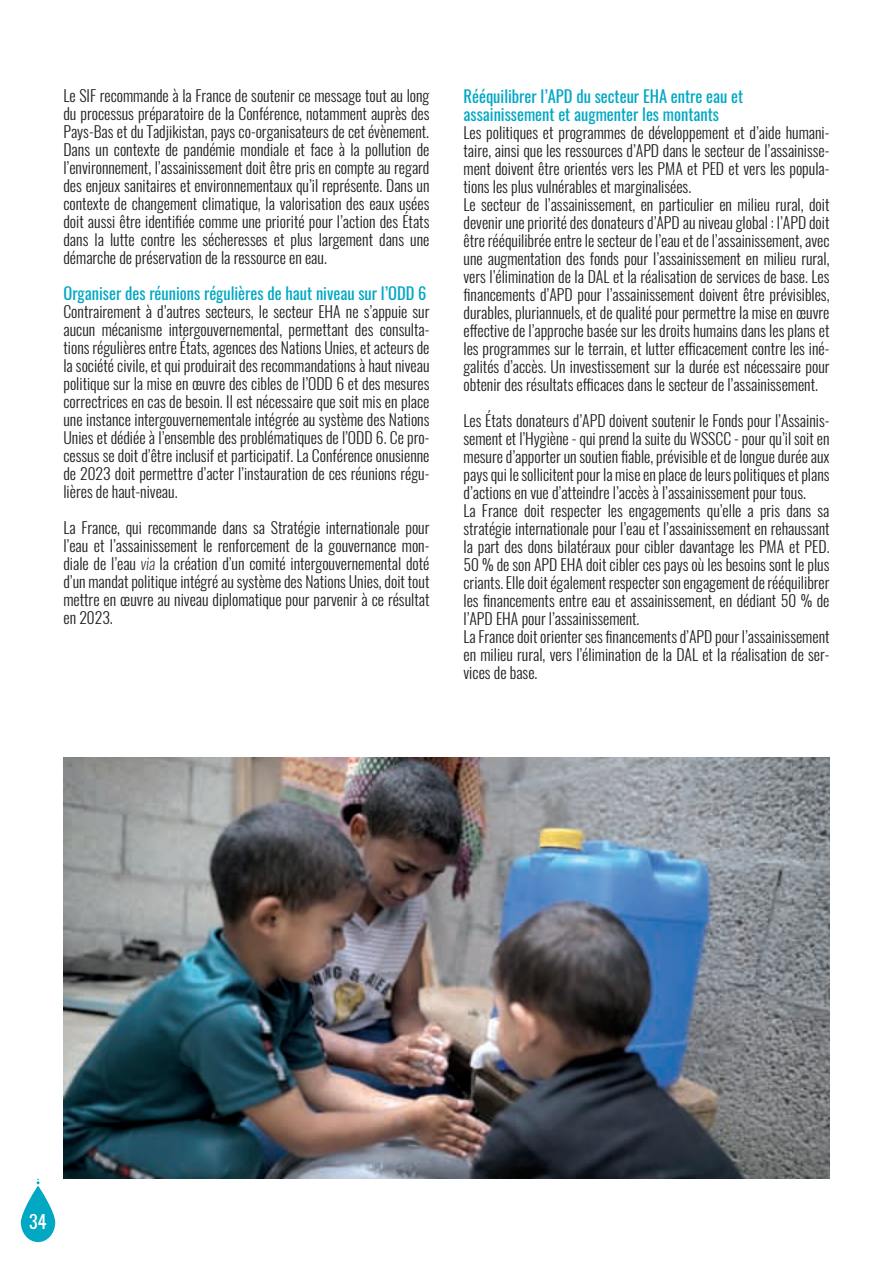
<style>
.page{position:relative;width:893px;height:1263px;background:#fff}
.page>*{position:absolute;margin:0;border:0;box-sizing:border-box;transform-origin:0 0}
.t1{font:18px "Oswald";color:#fff}
.t2{font:16.5px/18px "Oswald";color:#00a8c3}
.t3{font:300 15.75px/18px "Oswald";color:#231f20;text-align:justify}
.s1{font-weight:200;font-style:italic}
</style>
<div class="page">
<svg style="left:21px;top:1178px;width:34px;height:63px"></svg>
<img style="left:63px;top:757px;width:766px;height:420px">
<p class="t3" style="left:63px;top:86px;width:367px">le sIF recommande à la France de soutenir ce message tout au long du processus préparatoire de la Conférence, notamment auprès des Pays-bas et du Tadjikistan, pays co-organisateurs de cet évènement.<br>Dans un contexte de pandémie mondiale et face à la pollution de l’environnement, l’assainissement doit être pris en compte au regard des enjeux sanitaires et environnementaux qu’il représente. Dans un contexte de changement climatique, la valorisation des eaux usées doit aussi être identifiée comme une priorité pour l’action des États dans la lutte contre les sécheresses et plus largement dans une démarche de préservation de la ressource en eau.</p>
<p class="t2" style="left:63px;top:284px;width:364px">Organiser des réunions régulières de haut niveau sur l’ODD 6</p>
<p class="t3" style="left:63px;top:302px;width:367px">Contrairement à d’autres secteurs, le secteur ehA ne s’appuie sur aucun mécanisme intergouvernemental, permettant des consulta&shy;tions régulières entre États, agences des Nations Unies, et acteurs de la société civile, et qui produirait des recommandations à haut niveau politique sur la mise en œuvre des cibles de l’ODD 6 et des mesures correctrices en cas de besoin. Il est nécessaire que soit mis en place une instance intergouvernementale intégrée au système des Nations Unies et dédiée à l’ensemble des problématiques de l’ODD 6. Ce pro&shy;cessus se doit d’être inclusif et participatif. la Conférence onusienne de 2023 doit permettre d’acter l’instauration de ces réunions régu&shy;lières de haut-niveau.</p>
<p class="t3" style="left:63px;top:519px;width:367px">la France, qui recommande dans sa stratégie internationale pour l’eau et l’assainissement le renforcement de la gouvernance mon&shy;diale de l’eau <span class="s1">via</span> la création d’un comité intergouvernemental doté d’un mandat politique intégré au système des Nations Unies, doit tout mettre en œuvre au niveau diplomatique pour parvenir à ce résultat en 2023.</p>
<p class="t2" style="left:463px;top:87px;width:281px">rééquilibrer l’APD du secteur eHA entre eau et assainissement et augmenter les montants</p>
<p class="t3" style="left:463px;top:123px;width:367px;text-align:left">les politiques et programmes de développement et d’aide humani&shy;taire, ainsi que les ressources d’APD dans le secteur de l’assainisse&shy;ment doivent être orientés vers les PMA et PeD et vers les popula&shy;tions les plus vulnérables et marginalisées.<br>le secteur de l’assainissement, en particulier en milieu rural, doit devenir une priorité des donateurs d’APD au niveau global : l’APD doit être rééquilibrée entre le secteur de l’eau et de l’assainissement, avec une augmentation des fonds pour l’assainissement en milieu rural, vers l’élimination de la DAl et la réalisation de services de base. les financements d’APD pour l’assainissement doivent être prévisibles, durables, pluriannuels, et de qualité pour permettre la mise en œuvre effective de l’approche basée sur les droits humains dans les plans et les programmes sur le terrain, et lutter efficacement contre les iné&shy;galités d’accès. Un investissement sur la durée est nécessaire pour obtenir des résultats efficaces dans le secteur de l’assainissement.</p>
<p class="t3" style="left:463px;top:411px;width:367px;text-align:left">Les États donateurs d’APD doivent soutenir le Fonds pour l’Assainis&shy;sement et l’hygiène - qui prend la suite du WssCC - pour qu’il soit en mesure d’apporter un soutien fiable, prévisible et de longue durée aux pays qui le sollicitent pour la mise en place de leurs politiques et plans d’actions en vue d’atteindre l’accès à l’assainissement pour tous.<br>la France doit respecter les engagements qu’elle a pris dans sa stratégie internationale pour l’eau et l’assainissement en rehaussant la part des dons bilatéraux pour cibler davantage les PMA et PeD.<br>50 % de son APD ehA doit cibler ces pays où les besoins sont le plus criants. elle doit également respecter son engagement de rééquilibrer les financements entre eau et assainissement, en dédiant 50 % de l’APD ehA pour l’assainissement.<br>La France doit orienter ses financements d’APD pour l’assainissement en milieu rural, vers l’élimination de la DAl et la réalisation de ser&shy;vices de base.</p>
<p class="t1" style="left:29px;top:1208px;width:19px">34</p>
</div>
